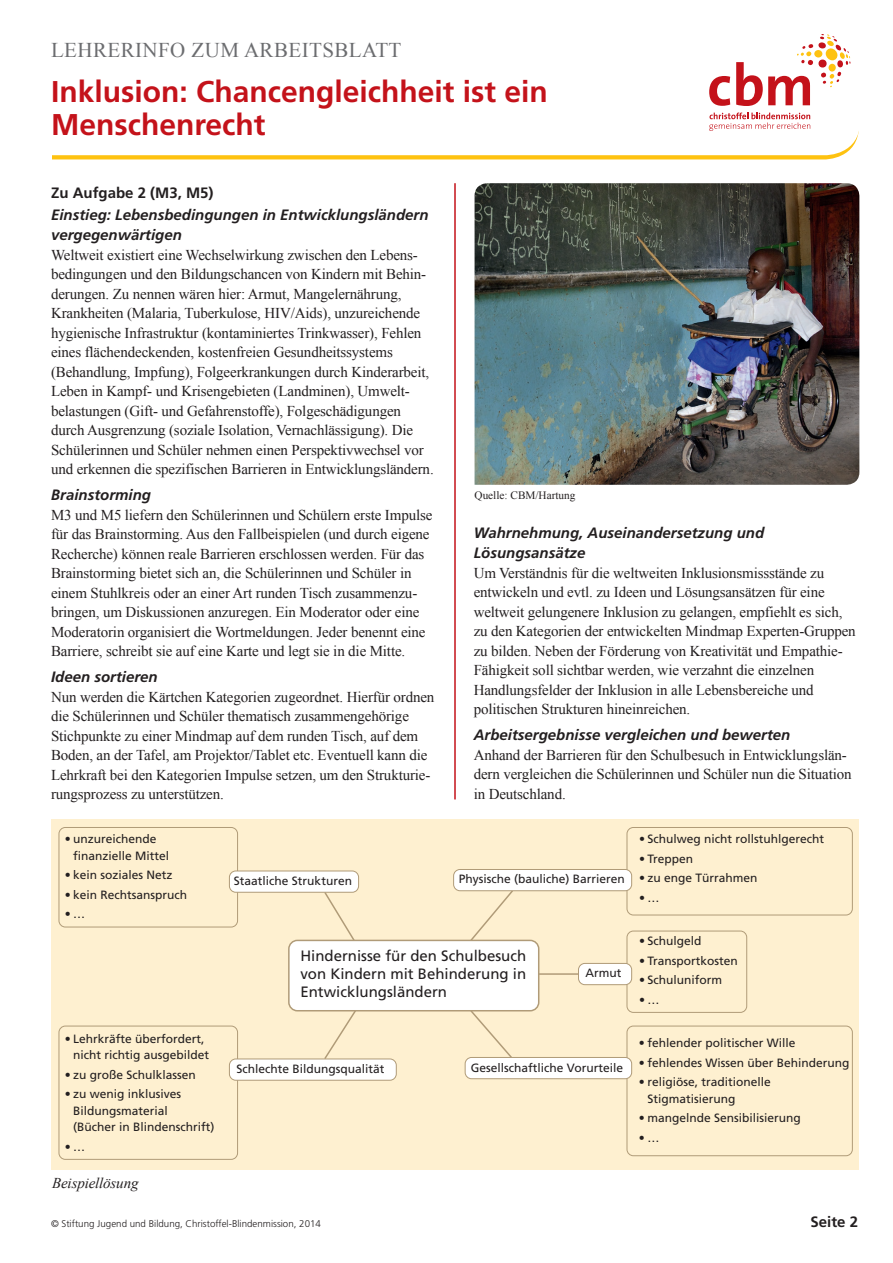
<style>
.page{position:relative;width:893px;height:1263px;background:#fff}
.page>*{position:absolute;margin:0;border:0;box-sizing:border-box;transform-origin:0 0}
.t1{font:700 30px/33px "Frutiger";color:#c4121a}
.t2{font:21px "Times New Roman";color:#6c6d70}
.t3{font:15px/19.5px "Times New Roman";letter-spacing:-.01em;color:#231f20}
.t4{font:italic 700 15px/19.5px "Frutiger";color:#231f20}
.t5{font:15px/18px "Frutiger";color:#231f20;text-align:justify}
.t6{font:700 15px "Frutiger";color:#231f20}
.t7{font:italic 15px "Times New Roman";letter-spacing:-.01em;color:#231f20}
.t8{font:12px/16.5px "Frutiger";color:#231f20}
.t9{font:11.25px "Times New Roman";color:#231f20}
.t10{font:300 9.75px "Frutiger";color:#231f20}
</style>
<div class="page">
<hr style="left:454px;top:183px;width:2px;height:616px;background:#c4121a">
<svg style="left:52px;top:155px;width:790px;height:4px;background:#fec51d"></svg>
<svg style="left:709px;top:76px;width:21px;height:30px"></svg>
<svg style="left:709px;top:113px;width:101px;height:18px"></svg>
<svg style="left:736px;top:34px;width:114px;height:72px"></svg>
<img style="left:475px;top:183px;width:384px;height:302px">
<div style="left:51px;top:819px;width:808px;height:350px;background:#fef0d0"></div>
<svg style="left:323px;top:893px;width:34px;height:47px"></svg>
<svg style="left:323px;top:1011px;width:34px;height:47px"></svg>
<svg style="left:469px;top:891px;width:46px;height:49px"></svg>
<svg style="left:469px;top:1011px;width:46px;height:46px"></svg>
<hr style="left:539px;top:973px;width:39px;height:2px;background:#b09b78">
<div style="left:289px;top:940px;width:250px;height:71px;background:#fff;border-radius:9px"></div>
<div style="left:288px;top:940px;width:251px;height:71px;border:2px solid #b09b78;border-radius:9px"></div>
<div style="left:59px;top:827px;width:179px;height:100px;border:1px solid #b09b78;border-radius:6px"></div>
<div style="left:59px;top:1026px;width:179px;height:134px;border:1px solid #b09b78;border-radius:6px"></div>
<div style="left:627px;top:827px;width:226px;height:88px;border:1px solid #b09b78;border-radius:6px"></div>
<div style="left:627px;top:1026px;width:226px;height:130px;border:1px solid #b09b78;border-radius:6px"></div>
<div style="left:627px;top:931px;width:120px;height:82px;border:1px solid #b09b78;border-radius:6px"></div>
<div style="left:229px;top:871px;width:130px;height:21px;background:#fff;border-radius:6px"></div>
<div style="left:229px;top:871px;width:130px;height:22px;border:1px solid #b09b78;border-radius:6px"></div>
<div style="left:229px;top:1059px;width:167px;height:21px;background:#fff;border-radius:6px"></div>
<div style="left:229px;top:1058px;width:168px;height:22px;border:1px solid #b09b78;border-radius:6px"></div>
<div style="left:465px;top:1057px;width:167px;height:22px;background:#fff;border-radius:6px"></div>
<div style="left:465px;top:1057px;width:167px;height:22px;border:1px solid #b09b78;border-radius:6px"></div>
<div style="left:578px;top:963px;width:54px;height:22px;background:#fff;border-radius:6px"></div>
<div style="left:578px;top:963px;width:54px;height:22px;border:1px solid #b09b78;border-radius:6px"></div>
<div style="left:454px;top:869px;width:178px;height:22px;background:#fff;border-radius:6px"></div>
<div style="left:453px;top:869px;width:179px;height:22px;border:1px solid #b09b78;border-radius:6px"></div>
<h2 class="t2" style="left:51px;top:36px;width:28px">Lehrerinfo</h2>
<h2 class="t2" style="left:192px;top:36px;width:17px">zum</h2>
<h2 class="t2" style="left:244px;top:36px;width:30px">Arbeitsblatt</h2>
<h1 class="t1" style="left:51px;top:75px;width:498px">Inklusion: Chancengleichheit ist ein<br>Menschenrecht</h1>
<h2 class="t6" style="left:51px;top:184px;width:164px">Zu Aufgabe 2 (M3, M5)</h2>
<h3 class="t4" style="left:51px;top:205px;width:379px">Einstieg: Lebensbedingungen in Entwicklungsländern vergegenwärtigen</h3>
<p class="t3" style="left:51px;top:245px;width:384px">Weltweit existiert eine Wechselwirkung zwischen den Lebens&shy;bedingungen und den Bildungschancen von Kindern mit Behin derungen. Zu nennen wären hier: Armut, Mangelernährung, Krankheiten (Malaria, Tuberkulose, HIV/Aids), unzureichende hygienische Infrastruktur (kontaminiertes Trinkwasser), Fehlen eines flächendeckenden, kostenfreien Gesundheitssystems (Behandlung, Impfung), Folgeerkrankungen durch Kinderarbeit, Leben in Kampf- und Krisengebieten (Landminen), Umwelt belastungen (Gift- und Gefahrenstoffe), Folgeschädigungen durch Ausgrenzung (soziale Isolation, Vernachlässigung). Die Schülerinnen und Schüler nehmen einen Perspektivwechsel vor und erkennen die spezifischen Barrieren in Entwicklungsländern.</p>
<h3 class="t4" style="left:51px;top:485px;width:102px">Brainstorming</h3>
<p class="t3" style="left:51px;top:505px;width:383px">M3 und M5 liefern den Schülerinnen und Schülern erste Impulse für das Brainstorming. Aus den Fallbeispielen (und durch eigene Recherche) können reale Barrieren erschlossen werden. Für das Brainstorming bietet sich an, die Schülerinnen und Schüler in einem Stuhlkreis oder an einer Art runden Tisch zusammenzu&shy;bringen, um Diskussionen anzuregen. Ein Moderator oder eine Moderatorin organisiert die Wortmeldungen. Jeder benennt eine Barriere, schreibt sie auf eine Karte und legt sie in die Mitte.</p>
<h3 class="t4" style="left:51px;top:667px;width:108px">Ideen sortieren</h3>
<p class="t3" style="left:51px;top:687px;width:385px">Nun werden die Kärtchen Kategorien zugeordnet. Hierfür ordnen die Schülerinnen und Schüler thematisch zusammengehörige Stichpunkte zu einer Mindmap auf dem runden Tisch, auf dem Boden, an der Tafel, am Projektor/Tablet etc. Eventuell kann die Lehrkraft bei den Kategorien Impulse setzen, um den Strukturie&shy;rungsprozess zu unterstützen.</p>
<p class="t8" style="left:73px;top:830px;width:98px;text-indent:-9px">• unzureichende finanzielle Mittel</p>
<p class="t8" style="left:65px;top:866px;width:109px">• kein soziales Netz</p>
<p class="t8" style="left:65px;top:886px;width:124px">• kein Rechtsanspruch</p>
<p class="t8" style="left:65px;top:905px;width:22px">• …</p>
<p class="t8" style="left:234px;top:872px;width:120px">Staatliche Strukturen</p>
<p class="t9" style="left:475px;top:488px;width:102px">Quelle: CBM/Hartung</p>
<h3 class="t4" style="left:474px;top:523px;width:292px">Wahrnehmung, Auseinandersetzung und<br>Lösungsansätze</h3>
<p class="t3" style="left:474px;top:563px;width:384px">Um Verständnis für die weltweiten Inklusionsmissstände zu entwickeln und evtl. zu Ideen und Lösungsansätzen für eine weltweit gelungenere Inklusion zu gelangen, empfiehlt es sich, zu den Kategorien der entwickelten Mindmap Experten-Gruppen zu bilden. Neben der Förderung von Kreativität und Empathie-Fähigkeit soll sichtbar werden, wie verzahnt die einzelnen Handlungsfelder der Inklusion in alle Lebensbereiche und politischen Strukturen hineinreichen.</p>
<h3 class="t4" style="left:474px;top:724px;width:318px">Arbeitsergebnisse vergleichen und bewerten</h3>
<p class="t3" style="left:474px;top:745px;width:379px">Anhand der Barrieren für den Schulbesuch in Entwicklungslän&shy;dern vergleichen die Schülerinnen und Schüler nun die Situation in Deutschland.</p>
<p class="t8" style="left:459px;top:871px;width:168px">Physische (bauliche) Barrieren</p>
<p class="t8" style="left:639px;top:830px;width:187px">• Schulweg nicht rollstuhlgerecht</p>
<p class="t8" style="left:639px;top:850px;width:56px">• Treppen</p>
<p class="t8" style="left:639px;top:869px;width:120px">• zu enge Türrahmen</p>
<p class="t8" style="left:639px;top:889px;width:22px">• …</p>
<p class="t8" style="left:73px;top:1030px;width:138px;text-indent:-9px">• Lehrkräfte überfordert, nicht richtig ausgebildet</p>
<p class="t8" style="left:65px;top:1066px;width:133px">• zu große Schulklassen</p>
<p class="t8" style="left:73px;top:1086px;width:143px;text-indent:-9px">• zu wenig inklusives<br>Bildungsmaterial<br>(Bücher in Blindenschrift)</p>
<p class="t8" style="left:65px;top:1138px;width:22px">• …</p>
<h3 class="t7" style="left:52px;top:1172px;width:88px">Beispiellösung</h3>
<p class="t5" style="left:300px;top:947px;width:227px">Hindernisse für den Schulbesuch von Kindern mit Behinderung in Entwicklungsländern</p>
<p class="t8" style="left:585px;top:965px;width:37px">Armut</p>
<p class="t8" style="left:236px;top:1060px;width:150px">Schlechte Bildungsqualität</p>
<p class="t8" style="left:471px;top:1059px;width:154px">Gesellschaftliche Vorurteile</p>
<p class="t8" style="left:639px;top:932px;width:64px">• Schulgeld</p>
<p class="t8" style="left:639px;top:952px;width:100px">• Transportkosten</p>
<p class="t8" style="left:639px;top:971px;width:85px">• Schuluniform</p>
<p class="t8" style="left:639px;top:991px;width:22px">• …</p>
<p class="t8" style="left:639px;top:1035px;width:158px">• fehlender politischer Wille</p>
<p class="t8" style="left:639px;top:1054px;width:212px">• fehlendes Wissen über Behinderung</p>
<p class="t8" style="left:647px;top:1074px;width:125px;text-indent:-9px">• religiöse, traditionelle<br>Stigmatisierung</p>
<p class="t8" style="left:639px;top:1110px;width:163px">• mangelnde Sensibilisierung</p>
<p class="t8" style="left:639px;top:1129px;width:22px">• …</p>
<p class="t10" style="left:51px;top:1218px;width:271px">© Stiftung Jugend und Bildung, Christoffel-Blindenmission, 2014</p>
<p class="t6" style="left:811px;top:1213px;width:49px">Seite 2</p>
</div>
